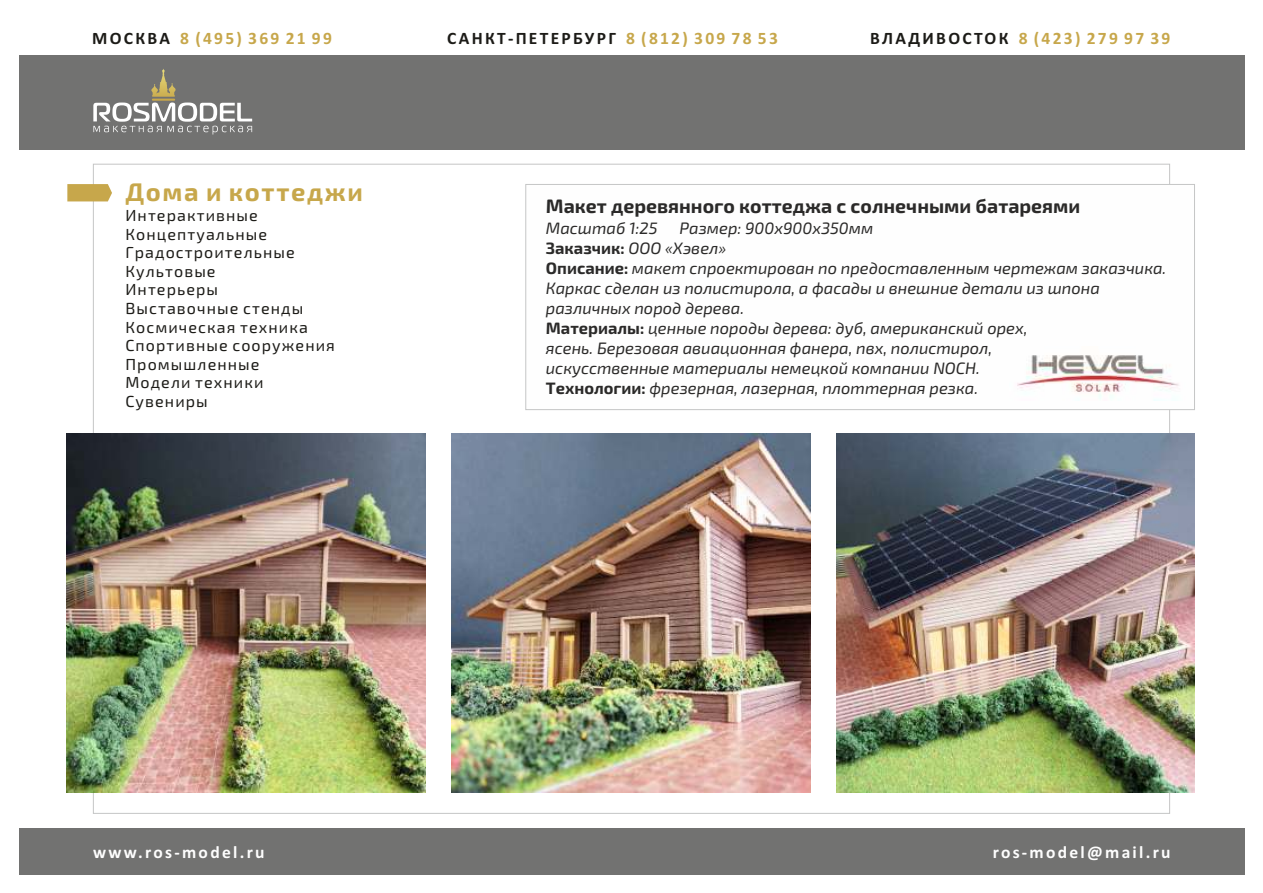
<style>
.page{position:relative;width:1263px;height:893px;background:#fff}
.page>*{position:absolute;margin:0;border:0;box-sizing:border-box;transform-origin:0 0}
.t1{font:700 25.5px "Exo 2.0";letter-spacing:.065em;color:#c7a74b}
.t2{font:700 19.5px "Exo 2.0";color:#2b2a29}
.t3{font:700 17.55px "Calibri";letter-spacing:.13em;color:#c7a74b}
.t4{font:700 17.55px "Calibri";letter-spacing:.13em;color:#fefefe}
.t5{font:700 17.55px "Calibri";letter-spacing:.13em;color:#1c1b17}
.t6{font:italic 16.5px/20.1px "Exo 2.0";color:#2b2a29}
.t7{font:16.05px/18.6px "Exo 2.0";letter-spacing:.07em;color:#1c1b17}
.s1{color:#1c1b17}
.s2{color:#c7a74b}
.s3{font-weight:700;font-style:normal}
</style>
<div class="page">
<svg style="left:67px;top:184px;width:45px;height:17px"></svg>
<svg style="left:525px;top:184px;width:670px;height:226px"></svg>
<div style="left:19px;top:56px;width:1225px;height:94px;background:#727271"></div>
<svg style="left:93px;top:69px;width:159px;height:66px"></svg>
<div style="left:19px;top:828px;width:1225px;height:46px;background:#727271"></div>
<img style="left:451px;top:433px;width:359px;height:359px">
<img style="left:67px;top:433px;width:359px;height:359px">
<img style="left:836px;top:433px;width:359px;height:359px">
<img style="left:1009px;top:346px;width:176px;height:54px">
<p class="t3" style="left:92px;top:30px;width:241px"><span class="s1">МОСКВА</span> 8 (495) 369 21 99</p>
<p class="t5" style="left:447px;top:30px;width:332px">САНКТ-ПЕТЕРБУРГ <span class="s2">8 (812) 309 78 53</span></p>
<p class="t3" style="left:870px;top:30px;width:302px"><span class="s1">ВЛАДИВОСТОК</span> 8 (423) 279 97 39</p>
<h1 class="t1" style="left:125px;top:183px;width:239px">Дома и коттеджи</h1>
<p class="t7" style="left:125px;top:208px;width:211px">Интерактивные<br>Концептуальные<br>Градостроительные<br>Культовые<br>Интерьеры<br>Выставочные стенды<br>Космическая техника<br>Спортивные сооружения<br>Промышленные<br>Модели техники<br>Сувениры</p>
<p class="t2" style="left:546px;top:200px;width:536px">Макет деревянного коттеджа с солнечными батареями</p>
<p class="t6" style="left:546px;top:219px;width:113px">Масштаб 1:25</p>
<p class="t6" style="left:546px;top:219px;width:622px;text-indent:134px">Размер: 900х900х350мм<br><span class="s3">Заказчик:</span> ООО «Хэвел»<br><span class="s3">Описание:</span> макет спроектирован по предоставленным чертежам заказчика.<br>Каркас сделан из полистирола, а фасады и внешние детали из шпона различных пород дерева.<br><span class="s3">Материалы:</span> ценные породы дерева: дуб, американский орех,<br>ясень. Березовая авиационная фанера, пвх, полистирол,<br>искусственные материалы немецкой компании NOCH.<br><span class="s3">Технологии:</span> фрезерная, лазерная, плоттерная резка.</p>
<p class="t4" style="left:93px;top:845px;width:173px">www.ros-model.ru</p>
<p class="t4" style="left:993px;top:845px;width:179px">ros-model@mail.ru</p>
</div>
